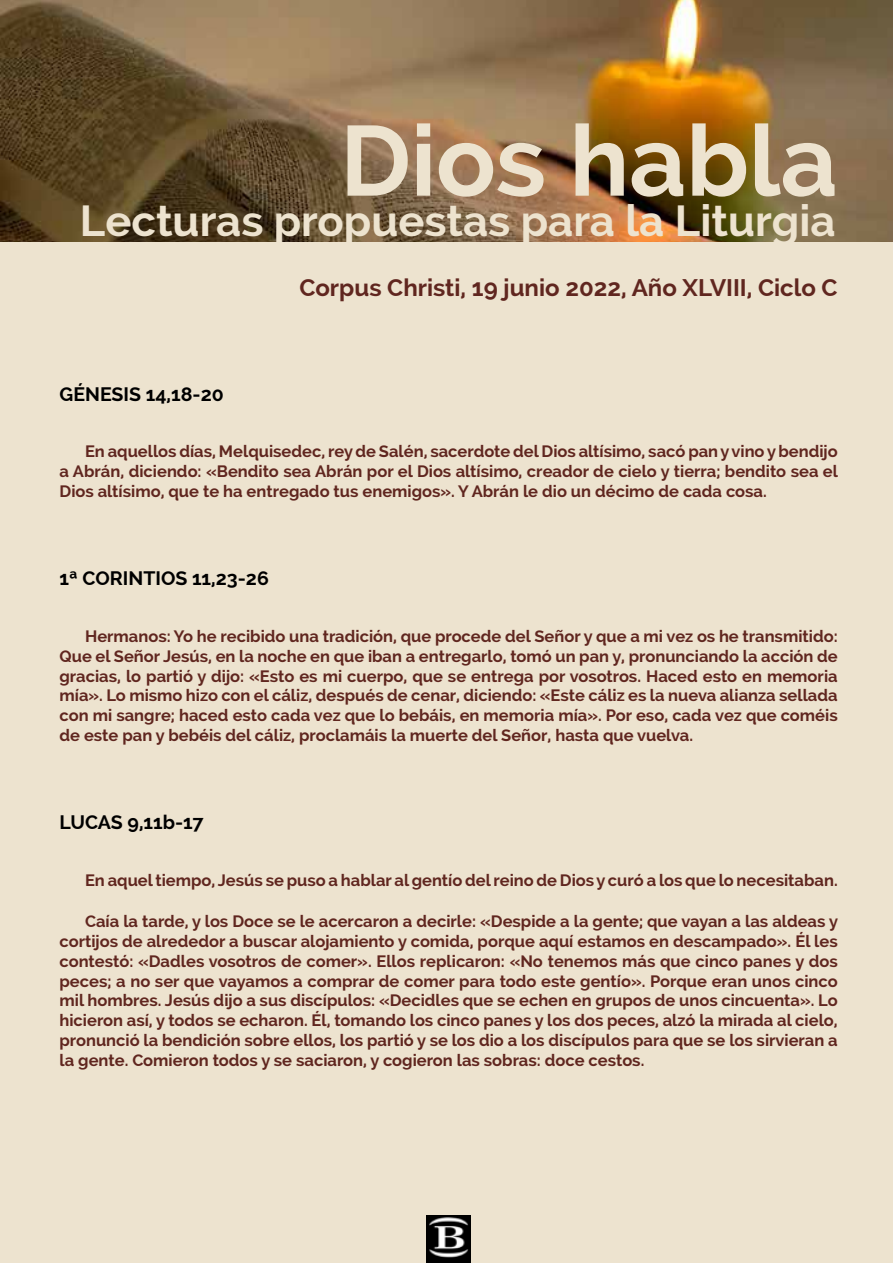
<style>
.page{position:relative;width:893px;height:1263px;background:#fff}
.page>*{position:absolute;margin:0;border:0;box-sizing:border-box;transform-origin:0 0}
.t1{font:700 99px "Raleway";color:#ede3cf}
.t2{font:700 43.5px "Raleway";color:#ede3cf}
.t3{font:700 24px "Raleway";color:#60261f}
.t4{font:700 19.5px "Raleway";color:#000}
.t5{font:700 16.5px/19.8px "Raleway";color:#60261f;text-align:justify}
</style>
<div class="page">
<img style="left:0;top:0;width:893px;height:243px">
<div style="left:0;top:243px;width:893px;height:1020px;background:#ede3cf"></div>
<img style="left:427px;top:1216px;width:44px;height:47px">
<h1 class="t1" style="left:340px;top:104px;width:499px">Dios habla</h1>
<h2 class="t2" style="left:80px;top:196px;width:757px">Lecturas propuestas para la Liturgia</h2>
<p class="t4" style="left:60px;top:383px;width:166px">GÉNESIS 14,18‑20</p>
<h3 class="t3" style="left:299px;top:274px;width:540px">Corpus Christi, 19 junio 2022, Año XLVIII, Ciclo C</h3>
<p class="t5" style="left:60px;top:442px;width:780px;text-indent:26px">En aquellos días, Melquisedec, rey de Salén, sacerdote del Dios altísimo, sacó pan y vino y bendijo a Abrán, diciendo: «Bendito sea Abrán por el Dios altísimo, creador de cielo y tierra; bendito sea el Dios altísimo, que te ha entregado tus enemigos». Y Abrán le dio un décimo de cada cosa.</p>
<p class="t4" style="left:60px;top:567px;width:211px">1ª CORINTIOS 11,23‑26</p>
<p class="t5" style="left:60px;top:626px;width:780px;text-indent:26px">Hermanos: Yo he recibido una tradición, que procede del Señor y que a mi vez os he transmitido:<br>Que el Señor Jesús, en la noche en que iban a entregarlo, tomó un pan y, pronunciando la acción de gracias, lo partió y dijo: «Esto es mi cuerpo, que se entrega por vosotros. Haced esto en memoria mía». Lo mismo hizo con el cáliz, después de cenar, diciendo: «Este cáliz es la nueva alianza sellada con mi sangre; haced esto cada vez que lo bebáis, en memoria mía». Por eso, cada vez que coméis de este pan y bebéis del cáliz, proclamáis la muerte del Señor, hasta que vuelva.</p>
<p class="t4" style="left:60px;top:811px;width:146px">LUCAS 9,11b‑17</p>
<p class="t5" style="left:85px;top:870px;width:754px">En aquel tiempo, Jesús se puso a hablar al gentío del reino de Dios y curó a los que lo necesitaban.</p>
<p class="t5" style="left:60px;top:911px;width:780px;text-indent:26px">Caía la tarde, y los Doce se le acercaron a decirle: «Despide a la gente; que vayan a las aldeas y cortijos de alrededor a buscar alojamiento y comida, porque aquí estamos en descampado». Él les contestó: «Dadles vosotros de comer». Ellos replicaron: «No tenemos más que cinco panes y dos peces; a no ser que vayamos a comprar de comer para todo este gentío». Porque eran unos cinco mil hombres. Jesús dijo a sus discípulos: «Decidles que se echen en grupos de unos cincuenta». Lo hicieron así, y todos se echaron. Él, tomando los cinco panes y los dos peces, alzó la mirada al cielo, pronunció la bendición sobre ellos, los partió y se los dio a los discípulos para que se los sirvieran a la gente. Comieron todos y se saciaron, y cogieron las sobras: doce cestos.</p>
</div>
